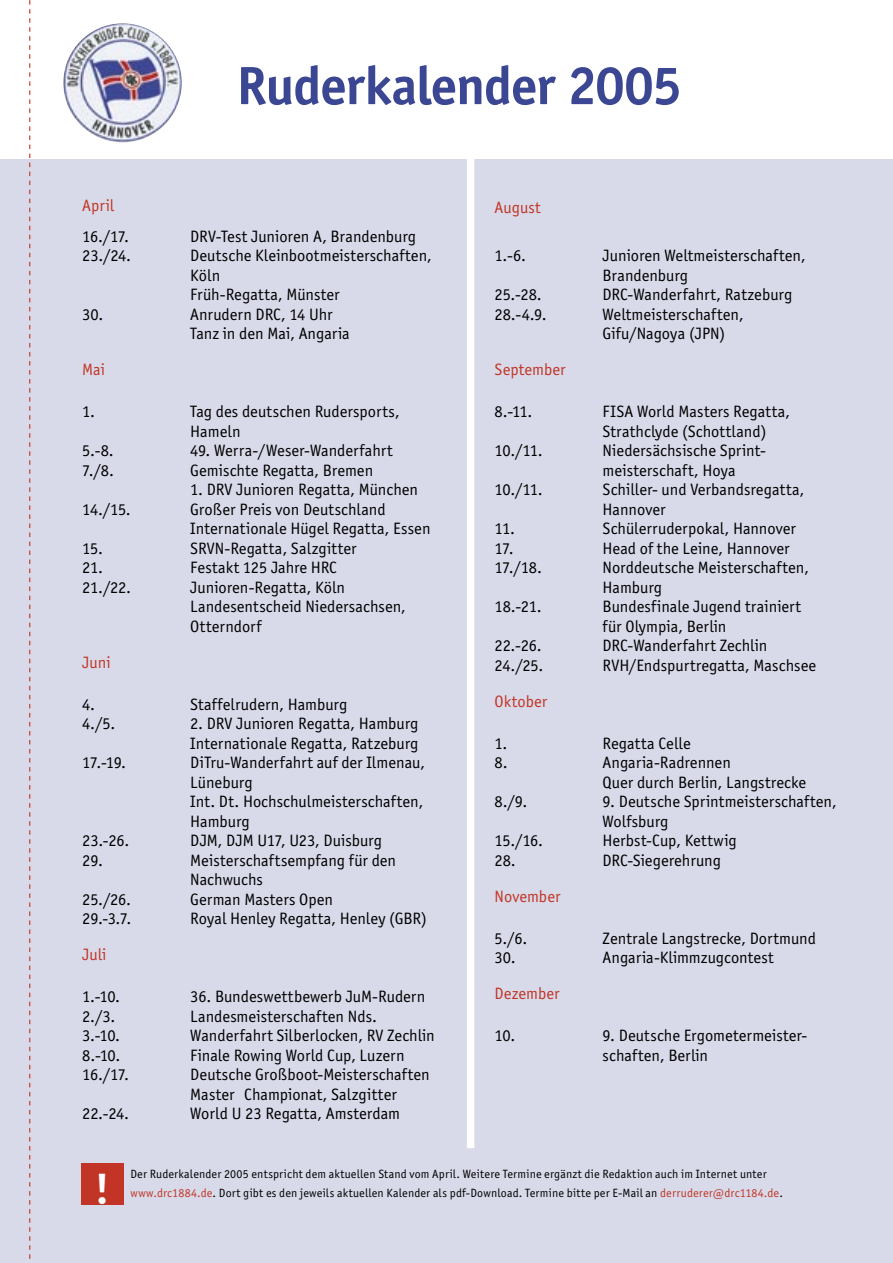
<style>
.page{position:relative;width:893px;height:1263px;background:#fff}
.page>*{position:absolute;margin:0;border:0;box-sizing:border-box;transform-origin:0 0}
.t1{font:700 54px "Officina San ITC";letter-spacing:-.02em;color:#3c4793}
.t2{font:700 42px "Officina San ITC";color:#fff}
.t3{font:16.5px/19.5px "Officina San ITC";color:#000}
.t4{font:16.5px "Officina San ITC";color:#c23526}
.t5{font:12px "Officina San ITC";letter-spacing:.015em;color:#000}
.s1{color:#c23526}
</style>
<div class="page">
<div style="left:0;top:159px;width:893px;height:1104px;background:#d8dae9"></div>
<div style="left:81px;top:1164px;width:42px;height:41px;background:#c23526"></div>
<div style="left:467px;top:154px;width:7px;height:994px;background:#fff"></div>
<img style="left:63px;top:23px;width:119px;height:119px;border-radius:50%">
<svg style="left:29px;top:0;width:1px;height:1259px"></svg>
<h1 class="t1" style="left:236px;top:52px;width:446px">Ruderkalender 2005</h1>
<p class="t4" style="left:82px;top:196px;width:33px">April</p>
<p class="t3" style="left:82px;top:226px;width:48px">16./17.</p>
<p class="t3" style="left:190px;top:226px;width:227px">DRV-Test Junioren A, Brandenburg</p>
<p class="t3" style="left:82px;top:246px;width:50px">23./24.</p>
<p class="t3" style="left:190px;top:246px;width:243px">Deutsche Kleinbootmeisterschaften,<br>Köln<br>Früh-Regatta, Münster</p>
<p class="t3" style="left:82px;top:304px;width:23px">30.</p>
<p class="t3" style="left:190px;top:304px;width:161px">Anrudern DRC, 14 Uhr<br>Tanz in den Mai, Angaria</p>
<p class="t4" style="left:82px;top:360px;width:24px">Mai</p>
<p class="t3" style="left:82px;top:402px;width:14px">1.</p>
<p class="t3" style="left:190px;top:402px;width:211px">Tag des deutschen Rudersports,<br>Hameln</p>
<p class="t3" style="left:82px;top:441px;width:33px">5.-8.</p>
<p class="t3" style="left:190px;top:441px;width:204px">49. Werra-/Weser-Wanderfahrt</p>
<p class="t3" style="left:82px;top:460px;width:33px">7./8.</p>
<p class="t3" style="left:190px;top:460px;width:184px">Gemischte Regatta, Bremen</p>
<p class="t3" style="left:190px;top:480px;width:229px">1. DRV Junioren Regatta, München</p>
<p class="t3" style="left:82px;top:499px;width:50px">14./15.</p>
<p class="t3" style="left:190px;top:499px;width:242px">Großer Preis von Deutschland<br>Internationale Hügel Regatta, Essen</p>
<p class="t3" style="left:82px;top:538px;width:22px">15.</p>
<p class="t3" style="left:190px;top:538px;width:168px">SRVN-Regatta, Salzgitter</p>
<p class="t3" style="left:82px;top:558px;width:22px">21.</p>
<p class="t3" style="left:190px;top:558px;width:148px">Festakt 125 Jahre HRC</p>
<p class="t3" style="left:82px;top:577px;width:50px">21./22.</p>
<p class="t3" style="left:190px;top:577px;width:217px">Junioren-Regatta, Köln<br>Landesentscheid Niedersachsen,<br>Otterndorf</p>
<p class="t4" style="left:82px;top:653px;width:30px">Juni</p>
<p class="t3" style="left:82px;top:694px;width:14px">4.</p>
<p class="t3" style="left:190px;top:694px;width:158px">Staffelrudern, Hamburg</p>
<p class="t3" style="left:82px;top:714px;width:34px">4./5.</p>
<p class="t3" style="left:190px;top:714px;width:230px">2. DRV Junioren Regatta, Hamburg<br>Internationale Regatta, Ratzeburg</p>
<p class="t3" style="left:82px;top:753px;width:45px">17.-19.</p>
<p class="t3" style="left:190px;top:753px;width:236px">DiTru-Wanderfahrt auf der Ilmenau,<br>Lüneburg<br>Int. Dt. Hochschulmeisterschaften,<br>Hamburg</p>
<p class="t3" style="left:82px;top:831px;width:48px">23.-26.</p>
<p class="t3" style="left:190px;top:831px;width:193px">DJM, DJM U17, U23, Duisburg</p>
<p class="t3" style="left:82px;top:850px;width:22px">29.</p>
<p class="t3" style="left:190px;top:850px;width:207px">Meisterschaftsempfang für den<br>Nachwuchs</p>
<p class="t3" style="left:82px;top:889px;width:50px">25./26.</p>
<p class="t3" style="left:190px;top:889px;width:144px">German Masters Open</p>
<p class="t3" style="left:82px;top:909px;width:51px">29.-3.7.</p>
<p class="t3" style="left:190px;top:909px;width:238px">Royal Henley Regatta, Henley (GBR)</p>
<p class="t4" style="left:82px;top:945px;width:26px">Juli</p>
<p class="t3" style="left:82px;top:987px;width:39px">1.-10.</p>
<p class="t3" style="left:190px;top:987px;width:236px">36. Bundeswettbewerb JuM-Rudern</p>
<p class="t3" style="left:82px;top:1006px;width:35px">2./3.</p>
<p class="t3" style="left:190px;top:1006px;width:188px">Landesmeisterschaften Nds.</p>
<p class="t3" style="left:82px;top:1026px;width:39px">3.-10.</p>
<p class="t3" style="left:190px;top:1026px;width:246px">Wanderfahrt Silberlocken, RV Zechlin</p>
<p class="t3" style="left:82px;top:1045px;width:40px">8.-10.</p>
<p class="t3" style="left:190px;top:1045px;width:216px">Finale Rowing World Cup, Luzern</p>
<p class="t3" style="left:82px;top:1065px;width:48px">16./17.</p>
<p class="t3" style="left:190px;top:1065px;width:241px">Deutsche Großboot-Meisterschaften<br>Master Championat, Salzgitter</p>
<p class="t3" style="left:82px;top:1104px;width:48px">22.-24.</p>
<p class="t3" style="left:190px;top:1104px;width:211px">World U 23 Regatta, Amsterdam</p>
<p class="t4" style="left:495px;top:197px;width:48px">August</p>
<p class="t3" style="left:495px;top:246px;width:33px">1.-6.</p>
<p class="t3" style="left:603px;top:246px;width:204px">Junioren Weltmeisterschaften,<br>Brandenburg</p>
<p class="t3" style="left:495px;top:285px;width:49px">25.-28.</p>
<p class="t3" style="left:603px;top:285px;width:191px">DRC-Wanderfahrt, Ratzeburg</p>
<p class="t3" style="left:495px;top:304px;width:53px">28.-4.9.</p>
<p class="t3" style="left:603px;top:304px;width:142px">Weltmeisterschaften,<br>Gifu/Nagoya (JPN)</p>
<p class="t4" style="left:495px;top:360px;width:73px">September</p>
<p class="t3" style="left:495px;top:402px;width:39px">8.-11.</p>
<p class="t3" style="left:603px;top:402px;width:189px">FISA World Masters Regatta,<br>Strathclyde (Schottland)</p>
<p class="t3" style="left:495px;top:441px;width:50px">10./11.</p>
<p class="t3" style="left:603px;top:441px;width:165px">Niedersächsische Sprint&shy;meisterschaft, Hoya</p>
<p class="t3" style="left:495px;top:480px;width:50px">10./11.</p>
<p class="t3" style="left:603px;top:480px;width:203px">Schiller- und Verbandsregatta,<br>Hannover</p>
<p class="t3" style="left:495px;top:519px;width:22px">11.</p>
<p class="t3" style="left:603px;top:519px;width:195px">Schülerruderpokal, Hannover</p>
<p class="t3" style="left:495px;top:538px;width:21px">17.</p>
<p class="t3" style="left:603px;top:538px;width:189px">Head of the Leine, Hannover</p>
<p class="t3" style="left:495px;top:558px;width:49px">17./18.</p>
<p class="t3" style="left:603px;top:558px;width:208px">Norddeutsche Meisterschaften,<br>Hamburg</p>
<p class="t3" style="left:495px;top:597px;width:49px">18.-21.</p>
<p class="t3" style="left:603px;top:597px;width:200px">Bundesfinale Jugend trainiert für Olympia, Berlin</p>
<p class="t3" style="left:495px;top:636px;width:48px">22.-26.</p>
<p class="t3" style="left:603px;top:636px;width:166px">DRC-Wanderfahrt Zechlin</p>
<p class="t3" style="left:495px;top:655px;width:50px">24./25.</p>
<p class="t3" style="left:603px;top:655px;width:215px">RVH/Endspurtregatta, Maschsee</p>
<p class="t4" style="left:495px;top:692px;width:54px">Oktober</p>
<p class="t3" style="left:495px;top:733px;width:14px">1.</p>
<p class="t3" style="left:603px;top:733px;width:90px">Regatta Celle</p>
<p class="t3" style="left:495px;top:753px;width:15px">8.</p>
<p class="t3" style="left:603px;top:753px;width:205px">Angaria-Radrennen<br>Quer durch Berlin, Langstrecke</p>
<p class="t3" style="left:495px;top:792px;width:34px">8./9.</p>
<p class="t3" style="left:603px;top:792px;width:236px">9. Deutsche Sprintmeisterschaften,<br>Wolfsburg</p>
<p class="t3" style="left:495px;top:831px;width:50px">15./16.</p>
<p class="t3" style="left:603px;top:831px;width:136px">Herbst-Cup, Kettwig</p>
<p class="t3" style="left:495px;top:850px;width:23px">28.</p>
<p class="t3" style="left:603px;top:850px;width:120px">DRC-Siegerehrung</p>
<p class="t4" style="left:495px;top:887px;width:67px">November</p>
<p class="t3" style="left:495px;top:928px;width:34px">5./6.</p>
<p class="t3" style="left:603px;top:928px;width:215px">Zentrale Langstrecke, Dortmund</p>
<p class="t3" style="left:495px;top:948px;width:23px">30.</p>
<p class="t3" style="left:603px;top:948px;width:173px">Angaria-Klimmzugcontest</p>
<p class="t4" style="left:495px;top:984px;width:66px">Dezember</p>
<p class="t3" style="left:495px;top:1026px;width:22px">10.</p>
<p class="t3" style="left:603px;top:1026px;width:206px">9. Deutsche Ergometermeister&shy;schaften, Berlin</p>
<h2 class="t2" style="left:95px;top:1163px;width:16px">!</h2>
<p class="t5" style="left:130px;top:1167px;width:638px">Der Ruderkalender 2005 entspricht dem aktuellen Stand vom April. Weitere Termine ergänzt die Redaktion auch im Internet unter</p>
<p class="t5" style="left:130px;top:1186px;width:654px"><span class="s1">www.drc1884.de</span>. Dort gibt es den jeweils aktuellen Kalender als pdf-Download. Termine bitte per E-Mail an <span class="s1">derruderer@drc1184.de</span>.</p>
</div>
